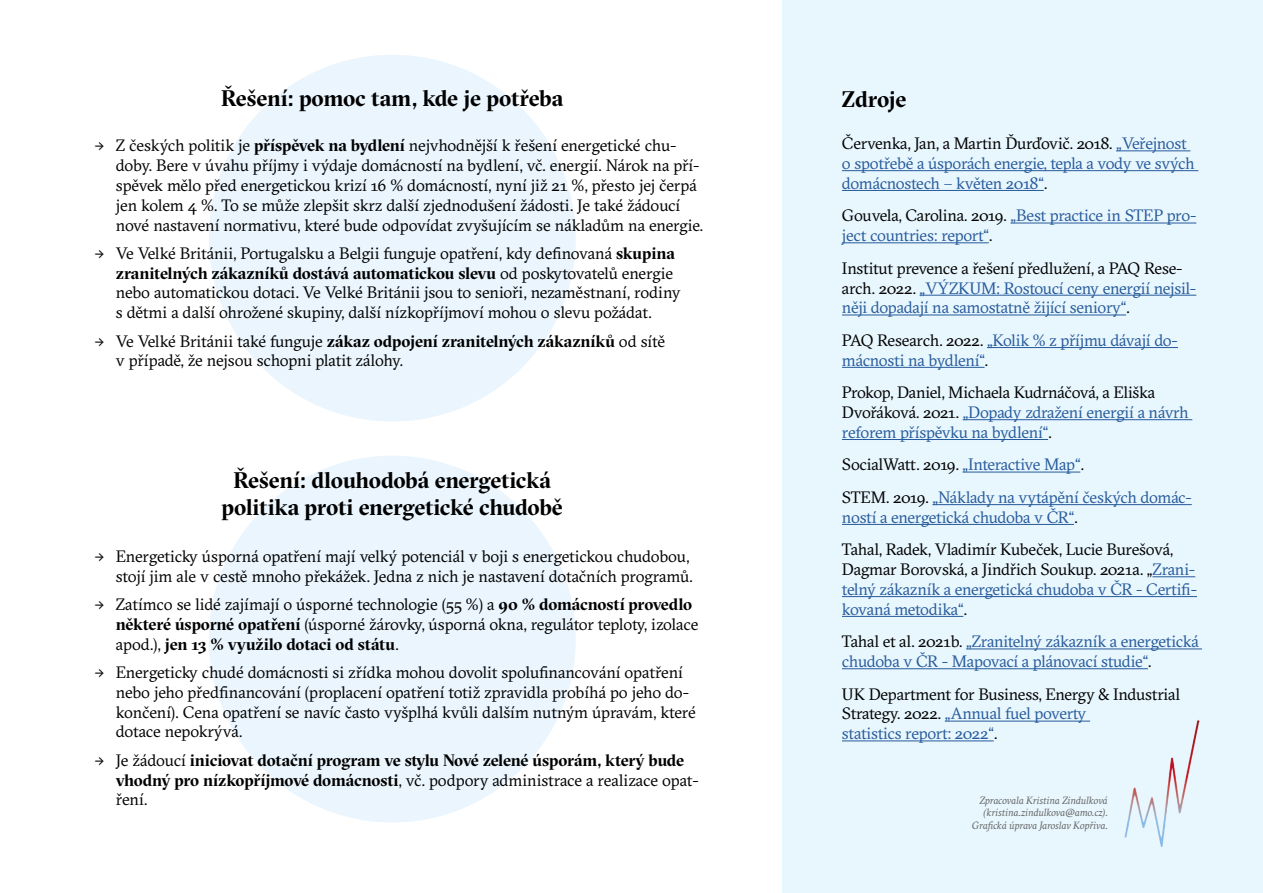
<style>
.page{position:relative;width:1263px;height:893px;background:#fff}
.page>*{position:absolute;margin:0;border:0;box-sizing:border-box;transform-origin:0 0}
.t1{font:700 22.5px/27px "GT Sectra Fine";letter-spacing:-.015em;color:#000;text-align:center}
.t2{font:16.5px/19.8px "GT Sectra";letter-spacing:-.01em;color:#000}
.t3{font:16.5px/19.8px "GT Sectra";letter-spacing:-.02em;color:#275b9b}
.t4{font:700 16.5px "GT Sectra Fine";letter-spacing:-.005em;color:#000}
.t5{font:italic 10.5px/12.6px "GT Sectra";letter-spacing:-.005em;color:#606060;text-align:right}
.s1{font-family:"GT Sectra Fine";font-weight:700}
.s2{font-family:"GT Sectra";font-weight:400}
.s3{color:#000}
.s4{color:#275b9b}
</style>
<div class="page">
<div style="left:209px;top:55px;width:367px;height:366px;background:#eaf5fd;border-radius:50%"></div>
<div style="left:209px;top:456px;width:367px;height:366px;background:#eaf5fd;border-radius:50%"></div>
<div style="left:782px;top:0;width:481px;height:893px;background:#e8f6fe"></div>
<hr style="left:1116px;top:150px;width:74px;height:1px;background:#275b9b">
<hr style="left:842px;top:170px;width:356px;height:1px;background:#275b9b">
<hr style="left:842px;top:190px;width:202px;height:1px;background:#275b9b">
<hr style="left:1010px;top:223px;width:186px;height:1px;background:#275b9b">
<hr style="left:842px;top:242px;width:147px;height:1px;background:#275b9b">
<hr style="left:919px;top:295px;width:277px;height:1px;background:#275b9b">
<hr style="left:842px;top:315px;width:284px;height:1px;background:#275b9b">
<hr style="left:987px;top:347px;width:191px;height:1px;background:#275b9b">
<hr style="left:842px;top:367px;width:142px;height:1px;background:#275b9b">
<hr style="left:963px;top:419px;width:229px;height:1px;background:#275b9b">
<hr style="left:842px;top:439px;width:206px;height:1px;background:#275b9b">
<hr style="left:962px;top:472px;width:118px;height:1px;background:#275b9b">
<hr style="left:932px;top:504px;width:260px;height:1px;background:#275b9b">
<hr style="left:842px;top:524px;width:232px;height:1px;background:#275b9b">
<hr style="left:1152px;top:576px;width:43px;height:1px;background:#275b9b">
<hr style="left:842px;top:596px;width:355px;height:1px;background:#275b9b">
<hr style="left:842px;top:616px;width:121px;height:1px;background:#275b9b">
<hr style="left:966px;top:648px;width:236px;height:1px;background:#275b9b">
<hr style="left:842px;top:668px;width:306px;height:1px;background:#275b9b">
<hr style="left:945px;top:721px;width:145px;height:1px;background:#275b9b">
<hr style="left:842px;top:740px;width:152px;height:1px;background:#275b9b">
<img style="left:1124px;top:719px;width:76px;height:128px">
<h1 class="t1" style="left:221px;top:84px;width:344px">Řešení: pomoc tam, kde je potřeba</h1>
<h1 class="t1" style="left:842px;top:85px;width:66px">Zdroje</h1>
<p class="t2" style="left:116px;top:136px;width:589px;text-indent:-21px"><span class="s1">→</span> Z českých politik je <span class="s1">příspěvek na bydlení</span> nejvhodnější k řešení energetické chu&shy;doby. Bere v úvahu příjmy i výdaje domácností na bydlení, vč. energií. Nárok na pří&shy;spěvek mělo před energetickou krizí 16 % domácností, nyní již 21 %, přesto jej čerpá jen kolem 4 %. To se může zlepšit skrz další zjednodušení žádosti. Je také žádoucí nové nastavení normativu, které bude odpovídat zvyšujícím se nákladům na energie.</p>
<p class="t2" style="left:95px;top:243px;width:582px"><span class="s1">→</span> Ve Velké Británii, Portugalsku a Belgii funguje opatření, kdy definovaná <span class="s1">skupina</span></p>
<p class="t4" style="left:116px;top:262px;width:559px">zranitelných zákazníků dostává automatickou slevu <span class="s2">od poskytovatelů energie</span></p>
<p class="t2" style="left:116px;top:283px;width:566px">nebo automatickou dotaci. Ve Velké Británii jsou to senioři, nezaměstnaní, rodiny s dětmi a další ohrožené skupiny, další nízkopříjmoví mohou o slevu požádat.</p>
<p class="t4" style="left:95px;top:330px;width:572px">→ <span class="s2">Ve Velké Británii také funguje</span> zákaz odpojení zranitelných zákazníků <span class="s2">od sítě</span></p>
<p class="t2" style="left:116px;top:351px;width:289px">v případě, že nejsou schopni platit zálohy.</p>
<h1 class="t1" style="left:222px;top:466px;width:343px">Řešení: dlouhodobá energetická politika proti energetické chudobě</h1>
<p class="t2" style="left:95px;top:546px;width:600px;text-align:right"><span class="s1">→</span> Energeticky úsporná opatření mají velký potenciál v boji s energetickou chudobou, stojí jim ale v cestě mnoho překážek. Jedna z nich je nastavení dotačních programů.</p>
<p class="t2" style="left:116px;top:595px;width:584px;text-indent:-21px"><span class="s1">→</span> Zatímco se lidé zajímají o úsporné technologie (55 %) a <span class="s1">90 % domácností provedlo některé úsporné opatření</span> (úsporné žárovky, úsporná okna, regulátor teploty, izolace</p>
<p class="t4" style="left:116px;top:633px;width:284px"><span class="s2">apod.),</span> jen 13 % využilo dotaci od státu<span class="s2">.</span></p>
<p class="t2" style="left:116px;top:662px;width:581px;text-indent:-21px"><span class="s1">→</span> Energeticky chudé domácnosti si zřídka mohou dovolit spolufinancování opatření nebo jeho předfinancování (proplacení opatření totiž zpravidla probíhá po jeho do&shy;končení). Cena opatření se navíc často vyšplhá kvůli dalším nutným úpravám, které dotace nepokrývá.</p>
<p class="t4" style="left:95px;top:749px;width:591px">→ <span class="s2">Je žádoucí</span> iniciovat dotační program ve stylu Nové zelené úsporám, který bude</p>
<p class="t2" style="left:116px;top:770px;width:584px"><span class="s1">vhodný pro nízkopříjmové domácnosti</span>, vč. podpory administrace a realizace opat&shy;ření.</p>
<p class="t3" style="left:842px;top:134px;width:354px"><span class="s3">Červenka, Jan, a Martin Ďurďovič. 2018.</span> „Veřejnost o spotřebě a úsporách energie, tepla a vody ve svých domácnostech – květen 2018“<span class="s3">.</span></p>
<p class="t3" style="left:842px;top:206px;width:356px"><span class="s3">Gouvela, Carolina. 2019.</span> „Best practice in STEP pro&shy;ject countries: report“<span class="s3">.</span></p>
<p class="t3" style="left:842px;top:258px;width:356px"><span class="s3">Institut prevence a řešení předlužení, a PAQ Rese&shy;arch. 2022.</span> „VÝZKUM: Rostoucí ceny energií nejsil&shy;něji dopadají na samostatně žijící seniory“<span class="s3">.</span></p>
<p class="t3" style="left:842px;top:330px;width:337px"><span class="s3">PAQ Research. 2022.</span> „Kolik % z příjmu dávají do&shy;mácnosti na bydlení“<span class="s3">.</span></p>
<p class="t2" style="left:842px;top:383px;width:348px">Prokop, Daniel, Michaela Kudrnáčová, a Eliška<br>Dvořáková. 2021. <span class="s4">„Dopady zdražení energií a návrh reforem příspěvku na bydlení“</span>.</p>
<p class="t3" style="left:842px;top:448px;width:351px;line-height:32.5px"><span class="s3">SocialWatt. 2019.</span> „Interactive Map“<span class="s3">.<br>STEM. 2019.</span> „Náklady na vytápění českých domác-</p>
<p class="t2" style="left:842px;top:501px;width:333px;line-height:32.5px"><span class="s4">ností a energetická chudoba v ČR“</span>.<br>Tahal, Radek, Vladimír Kubeček, Lucie Burešová,</p>
<p class="t3" style="left:842px;top:559px;width:356px;text-align:justify"><span class="s3">Dagmar Borovská, a Jindřich Soukup. 2021a. „</span>Zrani&shy;telný zákazník a energetická chudoba v ČR - Certifi&shy;kovaná metodika“<span class="s3">.</span></p>
<p class="t3" style="left:842px;top:632px;width:358px"><span class="s3">Tahal et al. 2021b.</span> „Zranitelný zákazník a energetická chudoba v ČR - Mapovací a plánovací studie“<span class="s3">.</span></p>
<p class="t2" style="left:842px;top:684px;width:339px">UK Department for Business, Energy &amp; Industrial<br>Strategy. 2022. <span class="s4">„Annual fuel poverty<br>statistics report: 2022“</span>.</p>
<p class="t5" style="left:972px;top:793px;width:137px">Zpracovala Kristina Zindulková (kristina.zindulkova@amo.cz).<br>Grafická úprava Jaroslav Kopřiva.</p>
</div>
